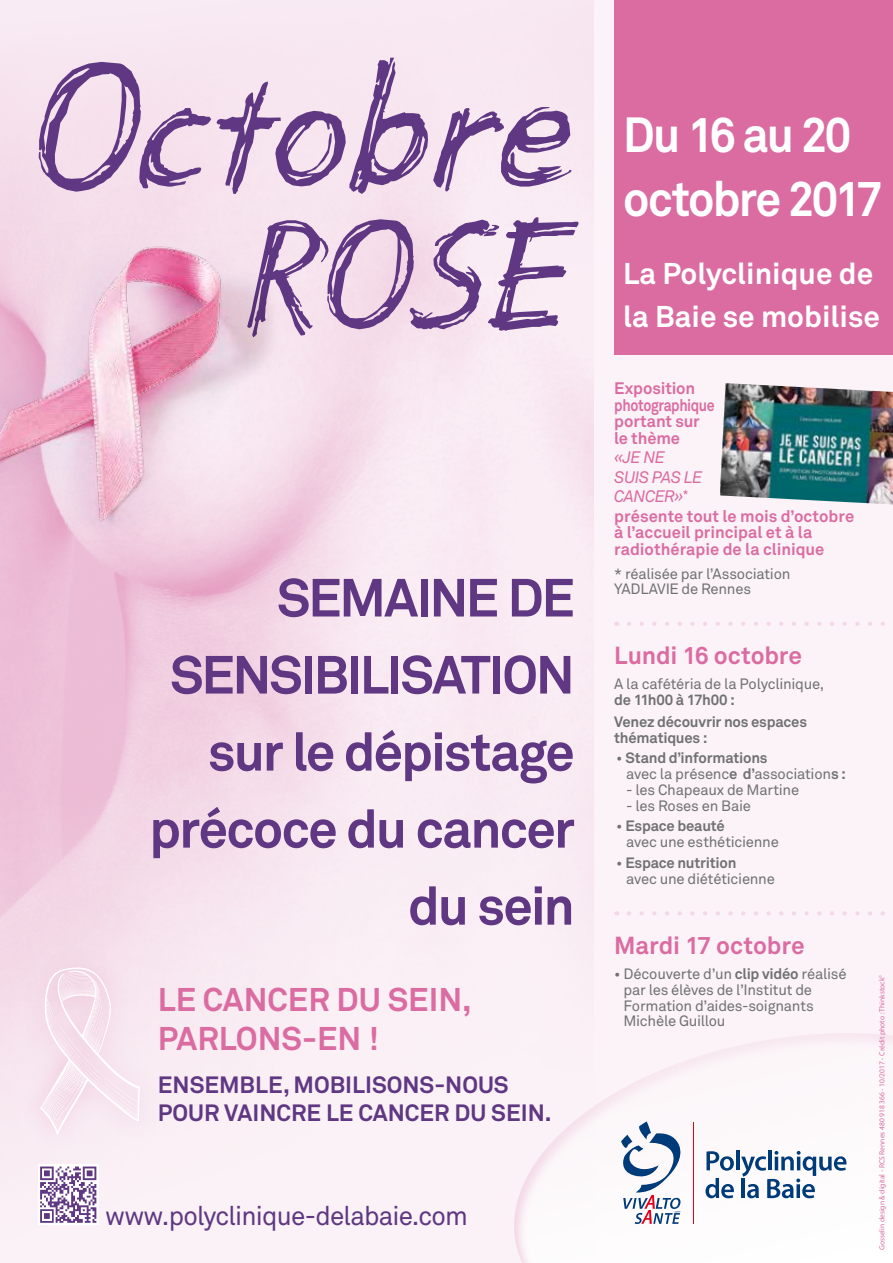
<style>
.page{position:relative;width:893px;height:1263px;background:#fbf3f7}
.page>*{position:absolute;margin:0;border:0;box-sizing:border-box;transform-origin:0 0}
.t1{font:189.75px "Scratch";letter-spacing:-.005em;color:#5f3782}
.t2{font:160.8px "Scratch";color:#5f3782}
.t3{font:700 53.1px/77.1px "Akkurat";letter-spacing:-.04em;color:#5f3782;text-align:right}
.t4{font:700 48.75px/63.6px "Akkurat";letter-spacing:-.04em;color:#fff;scale:.95 1}
.t5{font:700 32.55px/39px "Akkurat";color:#db6ca2}
.t6{font:700 29.7px/43.5px "Akkurat";color:#fff}
.t7{font:26.55px "Akkurat";letter-spacing:-.03em;color:#5f3782}
.t8{font:700 24.45px "Akkurat";letter-spacing:-.005em;color:#db6ca2}
.t9{font:700 23.4px/28px "Akkurat";color:#5f3782}
.t10{font:700 16.5px/16.5px "Akkurat";letter-spacing:-.005em;color:#db6ca2}
.t11{font:14.85px/15.9px "Akkurat";letter-spacing:-.015em;color:#707172}
.t12{font:700 14.85px/21.9px "Akkurat";letter-spacing:-.015em;color:#707172}
.t13{font:7.5px "Myriad Pro";color:#db6ca2}
.s1{font-weight:400;font-style:italic}
.s2{font-weight:700}
</style>
<div class="page">
<img style="left:0;top:0;width:594px;height:1225px">
<div style="left:614px;top:0;width:279px;height:354px;background:#db6ca2"></div>
<svg style="left:488px;top:992px;width:405px;height:271px"></svg>
<svg style="left:629px;top:622px;width:256px;height:4px"></svg>
<svg style="left:629px;top:911px;width:256px;height:4px"></svg>
<div style="left:19px;top:944px;width:144px;height:210px;background:#db6ca2;opacity:.4"></div>
<svg style="left:40px;top:967px;width:101px;height:167px"></svg>
<img style="left:0;top:171px;width:279px;height:372px">
<svg style="left:38px;top:1164px;width:60px;height:61px"></svg>
<svg style="left:40px;top:1166px;width:56px;height:57px"></svg>
<hr style="left:693px;top:1122px;width:1px;height:102px;background:#e2001a">
<svg style="left:620px;top:1121px;width:64px;height:103px"></svg>
<svg style="left:706px;top:1151px;width:28px;height:20px"></svg>
<hr style="left:736px;top:1150px;width:4px;height:20px;background:#003b79">
<hr style="left:768px;top:1150px;width:3px;height:20px;background:#003b79">
<svg style="left:705px;top:1178px;width:29px;height:20px"></svg>
<svg style="left:741px;top:1151px;width:105px;height:47px"></svg>
<img style="left:720px;top:383px;width:173px;height:121px">
<h1 class="t1" style="left:29px;top:9px;width:548px">Octobre</h1>
<h2 class="t2" style="left:243px;top:178px;width:326px">ROSE</h2>
<h3 class="t3" style="left:149px;top:558px;width:427px">SEMAINE DE<br>SENSIBILISATION sur le dépistage précoce du cancer du sein</h3>
<h3 class="t5" style="left:158px;top:979px;width:315px">LE CANCER DU SEIN,<br>PARLONS-EN !</h3>
<h3 class="t9" style="left:158px;top:1070px;width:395px">ENSEMBLE, MOBILISONS-NOUS<br>POUR VAINCRE LE CANCER DU SEIN.</h3>
<h3 class="t7" style="left:105px;top:1199px;width:364px">www.polyclinique-delabaie.com</h3>
<h3 class="t4" style="left:623px;top:103px;width:274px">Du 16 au 20 octobre 2017</h3>
<h3 class="t6" style="left:623px;top:251px;width:258px">La Polyclinique de la Baie se mobilise</h3>
<p class="t10" style="left:614px;top:380px;width:102px">Exposition photographique portant sur le thème</p>
<p class="t10" style="left:614px;top:447px;width:241px;line-height:19.5px"><span class="s1">«JE NE<br>SUIS PAS LE<br>CANCER»</span><sup>*<br></sup>présente tout le mois d’octobre</p>
<p class="t10" style="left:614px;top:524px;width:212px">à l’accueil principal et à la radiothérapie de la clinique</p>
<p class="t11" style="left:614px;top:566px;width:178px;line-height:15px">* réalisée par l’Association<br>YADLAVIE de Rennes</p>
<h3 class="t8" style="left:614px;top:640px;width:189px">Lundi 16 octobre</h3>
<p class="t11" style="left:614px;top:676px;width:211px">A la cafétéria de la Polyclinique,</p>
<p class="t12" style="left:614px;top:688px;width:194px">de 11h00 à 17h00 :<br>Venez découvrir nos espaces</p>
<p class="t12" style="left:614px;top:726px;width:95px">thématiques :</p>
<p class="t11" style="left:626px;top:750px;width:221px;text-indent:-10px">• <span class="s2">Stand d’informations<br></span>avec la présenc<span class="s2">e d’</span>association<span class="s2">s :</span></p>
<p class="t11" style="left:626px;top:782px;width:174px">- les Chapeaux de Martine</p>
<p class="t11" style="left:626px;top:797px;width:126px">- les Roses en Baie</p>
<p class="t11" style="left:626px;top:818px;width:154px;text-indent:-10px">• <span class="s2">Espace beauté<br></span>avec une esthéticienne</p>
<p class="t11" style="left:626px;top:854px;width:150px;text-indent:-10px">• <span class="s2">Espace nutrition<br></span>avec une diététicienne</p>
<h3 class="t8" style="left:614px;top:930px;width:192px">Mardi 17 octobre</h3>
<p class="t11" style="left:623px;top:965px;width:224px;text-indent:-9px">• Découverte d’un <span class="s2">clip vidéo</span> réalisé par les élèves de l’Institut de<br>Formation d’aides-soignants<br>Michèle Guillou</p>
<p class="t13" style="left:877px;top:1250px;width:277px;rotate:-90deg">Gosselin design &amp; digital - RCS Rennes 480 918 366 - 10/2017 - Crédit photo : Thinkstock<sup>©</sup></p>
</div>
